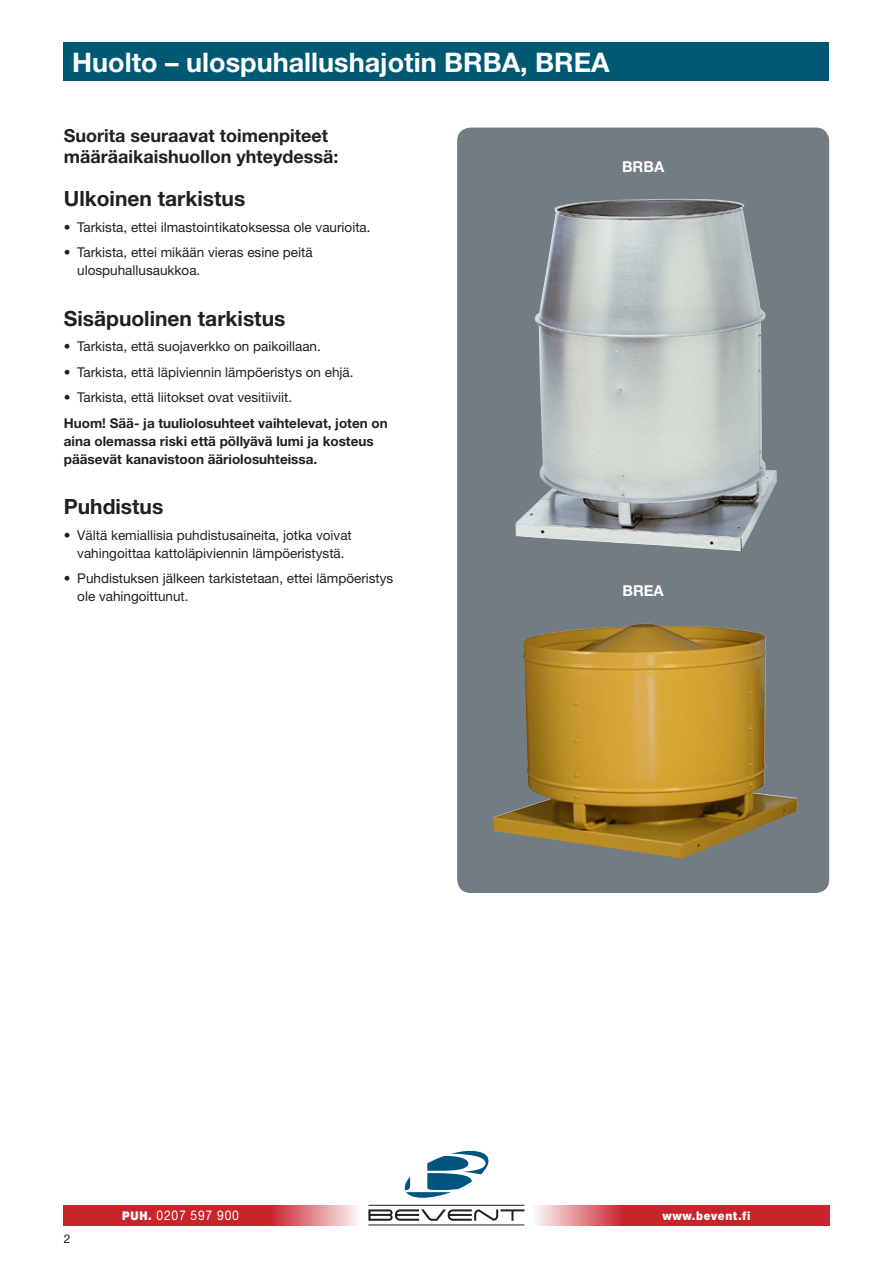
<style>
.page{position:relative;width:893px;height:1263px;background:#fff}
.page>*{position:absolute;margin:0;border:0;box-sizing:border-box;transform-origin:0 0}
.rubbe_vit_blå_platta{font:700 27px "Helvetica Neue";color:#fff}
.underrubbe_14{font:700 21px "Helvetica Neue";color:#231f20}
.underrubbe_12{font:700 18px/21.6px "Helvetica Neue";color:#231f20}
.t1{font:700 15px "Helvetica Neue";color:#fff}
.bröd_mindre_9_12{font:13.5px "Helvetica Neue";color:#231f20}
.bröd_mindre_fet{font:700 13.5px "Helvetica Neue";color:#231f20}
.t2{font:13.5px "Helvetica Neue";letter-spacing:.06em;color:#fff;scale:.9 1}
.t3{font:900 12px "Helvetica Neue";letter-spacing:.06em;color:#fff;scale:.9 1}
.t4{font:12px "Helvetica Neue";color:#231f20}
.s1{font-weight:900;font-size:12px}
</style>
<div class="page">
<div style="left:64px;top:43px;width:765px;height:38px;background:#005973"></div>
<svg style="left:64px;top:1205px;width:294px;height:20px;background:#cf4349"></svg>
<svg style="left:536px;top:1205px;width:293px;height:20px;background:#cf4349"></svg>
<svg style="left:404px;top:1150px;width:85px;height:49px"></svg>
<svg style="left:368px;top:1209px;width:156px;height:12px"></svg>
<hr style="left:368px;top:1225px;width:156px;height:1px;background:#231f20">
<hr style="left:368px;top:1205px;width:156px;height:1px;background:#231f20">
<div style="left:457px;top:128px;width:372px;height:765px;background:#717d83;border-radius:14px"></div>
<img style="left:493px;top:624px;width:304px;height:234px">
<img style="left:515px;top:199px;width:262px;height:352px">
<p class="rubbe_vit_blå_platta" style="left:72px;top:46px;width:539px">Huolto – ulospuhallushajotin BRBA, BREA</p>
<p class="underrubbe_12" style="left:64px;top:124px;width:276px">Suorita seuraavat toimenpiteet määräaikaishuollon yhteydessä:</p>
<p class="underrubbe_14" style="left:64px;top:186px;width:183px">Ulkoinen tarkistus</p>
<p class="bröd_mindre_9_12" style="left:64px;top:219px;width:308px">• Tarkista, ettei ilmastointikatoksessa ole vaurioita.</p>
<p class="bröd_mindre_9_12" style="left:64px;top:245px;width:250px">• Tarkista, ettei mikään vieras esine peitä</p>
<p class="bröd_mindre_9_12" style="left:77px;top:263px;width:125px">ulospuhallusaukkoa.</p>
<p class="underrubbe_14" style="left:64px;top:305px;width:223px">Sisäpuolinen tarkistus</p>
<p class="bröd_mindre_9_12" style="left:64px;top:338px;width:259px">• Tarkista, että suojaverkko on paikoillaan.</p>
<p class="bröd_mindre_9_12" style="left:64px;top:364px;width:291px">• Tarkista, että läpiviennin lämpöeristys on ehjä.</p>
<p class="bröd_mindre_9_12" style="left:64px;top:389px;width:230px">• Tarkista, että liitokset ovat vesitiiviit.</p>
<p class="bröd_mindre_fet" style="left:64px;top:415px;width:326px">Huom! Sää- ja tuuliolosuhteet vaihtelevat, joten on</p>
<p class="bröd_mindre_fet" style="left:64px;top:433px;width:311px">aina olemassa riski että pöllyävä lumi ja kosteus</p>
<p class="bröd_mindre_fet" style="left:64px;top:451px;width:255px">pääsevät kanavistoon ääriolosuhteissa.</p>
<p class="underrubbe_14" style="left:64px;top:494px;width:101px">Puhdistus</p>
<p class="bröd_mindre_9_12" style="left:64px;top:527px;width:290px">• Vältä kemiallisia puhdistusaineita, jotka voivat</p>
<p class="bröd_mindre_9_12" style="left:77px;top:545px;width:269px">vahingoittaa kattoläpiviennin lämpöeristystä.</p>
<p class="bröd_mindre_9_12" style="left:64px;top:570px;width:331px">• Puhdistuksen jälkeen tarkistetaan, ettei lämpöeristys</p>
<p class="bröd_mindre_9_12" style="left:77px;top:588px;width:113px">ole vahingoittunut.</p>
<p class="t1" style="left:622px;top:158px;width:44px">BRBA</p>
<p class="t1" style="left:622px;top:582px;width:43px">BREA</p>
<p class="t4" style="left:64px;top:1231px;width:8px">2</p>
<p class="t2" style="left:122px;top:1207px;width:131px"><span class="s1">PUH.</span> 0207 597 900</p>
<p class="t3" style="left:662px;top:1208px;width:99px">www.bevent.fi</p>
</div>
